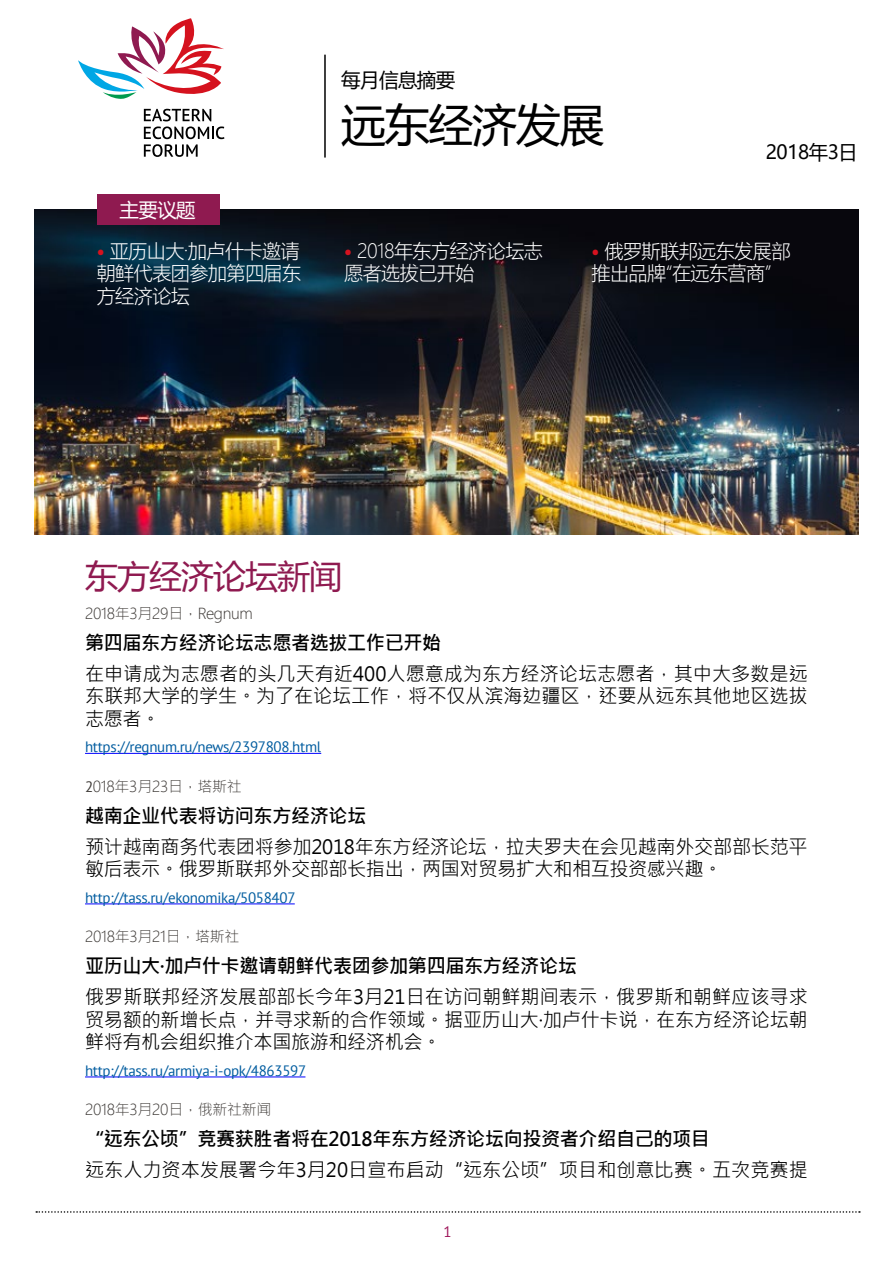
<style>
.page{position:relative;width:893px;height:1263px;background:#fff}
.page>*{position:absolute;margin:0;border:0;box-sizing:border-box;transform-origin:0 0}
.t1{font:45px "Microsoft Ya Hei UI";letter-spacing:-.03em;color:#000}
.t2{font:33px "Microsoft Ya Hei UI";letter-spacing:-.03em;color:#8f1a50}
.t3{font:19.5px/22.5px "Microsoft Jheng Hei";letter-spacing:-.01em;color:#000;text-align:justify}
.t4{font:700 19.5px "Microsoft Jheng Hei";letter-spacing:-.02em;color:#000}
.t5{font:19.5px/22.5px "Microsoft Ya Hei UI Light";letter-spacing:-.03em;color:#fff}
.t6{font:19.5px "Microsoft Ya Hei UI";letter-spacing:-.02em;color:#000}
.t7{font:19.5px "Microsoft Ya Hei UI";color:#fff}
.t8{font:15px "PT Sans";letter-spacing:-.02em;color:#005c9f}
.t9{font:15px "Microsoft Jheng Hei UI Light";letter-spacing:-.02em;color:#3d3936}
.t10{font:15px "PT Sans";color:#9e1459}
.s1{font-family:"PT Sans";font-weight:700;font-size:18px;color:#d6121f}
.s2{font-family:"PT Sans"}
</style>
<div class="page">
<svg style="left:36px;top:1211px;width:824px;height:2px"></svg>
<img style="left:34px;top:209px;width:825px;height:326px">
<hr style="left:324px;top:55px;width:2px;height:103px;background:#000">
<hr style="left:85px;top:753px;width:236px;height:1px;background:#00f">
<hr style="left:85px;top:903px;width:210px;height:1px;background:#00f">
<hr style="left:85px;top:1076px;width:220px;height:1px;background:#00f">
<svg style="left:78px;top:18px;width:146px;height:81px"></svg>
<svg style="left:144px;top:109px;width:80px;height:48px"></svg>
<div style="left:97px;top:194px;width:122px;height:30px;background:#8f1a50"></div>
<p class="t7" style="left:120px;top:197px;width:78px">主要议题</p>
<p class="t6" style="left:341px;top:67px;width:116px">每月信息摘要</p>
<h1 class="t1" style="left:341px;top:94px;width:265px">远东经济发展</h1>
<p class="t6" style="left:766px;top:139px;width:93px">2018年3日</p>
<p class="t5" style="left:97px;top:239px;width:206px;text-align:justify"><span class="s1">•</span> 亚历山大·加卢什卡邀请朝鲜代表团参加第四届东方经济论坛</p>
<p class="t5" style="left:344px;top:239px;width:200px"><span class="s1">•</span> 2018年东方经济论坛志愿者选拔已开始</p>
<p class="t5" style="left:591px;top:239px;width:200px"><span class="s1">•</span> 俄罗斯联邦远东发展部推出品牌“在远东营商”</p>
<h2 class="t2" style="left:85px;top:553px;width:259px">东方经济论坛新闻</h2>
<p class="t9" style="left:85px;top:604px;width:169px">2018年3月29日，Regnum</p>
<p class="t4" style="left:85px;top:630px;width:358px">第四届东方经济论坛志愿者选拔工作已开始</p>
<p class="t3" style="left:85px;top:662px;width:724px">在申请成为志愿者的头几天有近400人愿意成为东方经济论坛志愿者，其中大多数是远东联邦大学的学生。为了在论坛工作，将不仅从滨海边疆区，还要从远东其他地区选拔志愿者。</p>
<p class="t8" style="left:85px;top:737px;width:238px">https://regnum.ru/news/2397808.html</p>
<p class="t9" style="left:85px;top:777px;width:158px"><span class="s2">2</span>018年3月23日，塔斯社</p>
<p class="t4" style="left:85px;top:803px;width:283px">越南企业代表将访问东方经济论坛</p>
<p class="t3" style="left:85px;top:835px;width:724px">预计越南商务代表团将参加2018年东方经济论坛，拉夫罗夫在会见越南外交部部长范平敏后表示。俄罗斯联邦外交部部长指出，两国对贸易扩大和相互投资感兴趣。</p>
<p class="t8" style="left:85px;top:888px;width:212px">http://tass.ru/ekonomika/5058407</p>
<p class="t9" style="left:85px;top:927px;width:156px">2018年3月21日，塔斯社</p>
<p class="t4" style="left:85px;top:954px;width:493px">亚历山大·加卢什卡邀请朝鲜代表团参加第四届东方经济论坛</p>
<p class="t3" style="left:85px;top:986px;width:724px">俄罗斯联邦经济发展部部长今年3月21日在访问朝鲜期间表示，俄罗斯和朝鲜应该寻求贸易额的新增长点，并寻求新的合作领域。据亚历山大·加卢什卡说，在东方经济论坛朝鲜将有机会组织推介本国旅游和经济机会。</p>
<p class="t8" style="left:85px;top:1061px;width:223px">http://tass.ru/armiya-i-opk/4863597</p>
<p class="t9" style="left:85px;top:1100px;width:188px">2018年3月20日，俄新社新闻</p>
<p class="t4" style="left:85px;top:1127px;width:626px">“远东公顷”竞赛获胜者将在2018年东方经济论坛向投资者介绍自己的项目</p>
<p class="t3" style="left:85px;top:1159px;width:724px">远东人力资本发展署今年3月20日宣布启动“远东公顷”项目和创意比赛。五次竞赛提</p>
<p class="t10" style="left:443px;top:1222px;width:10px">1</p>
</div>
